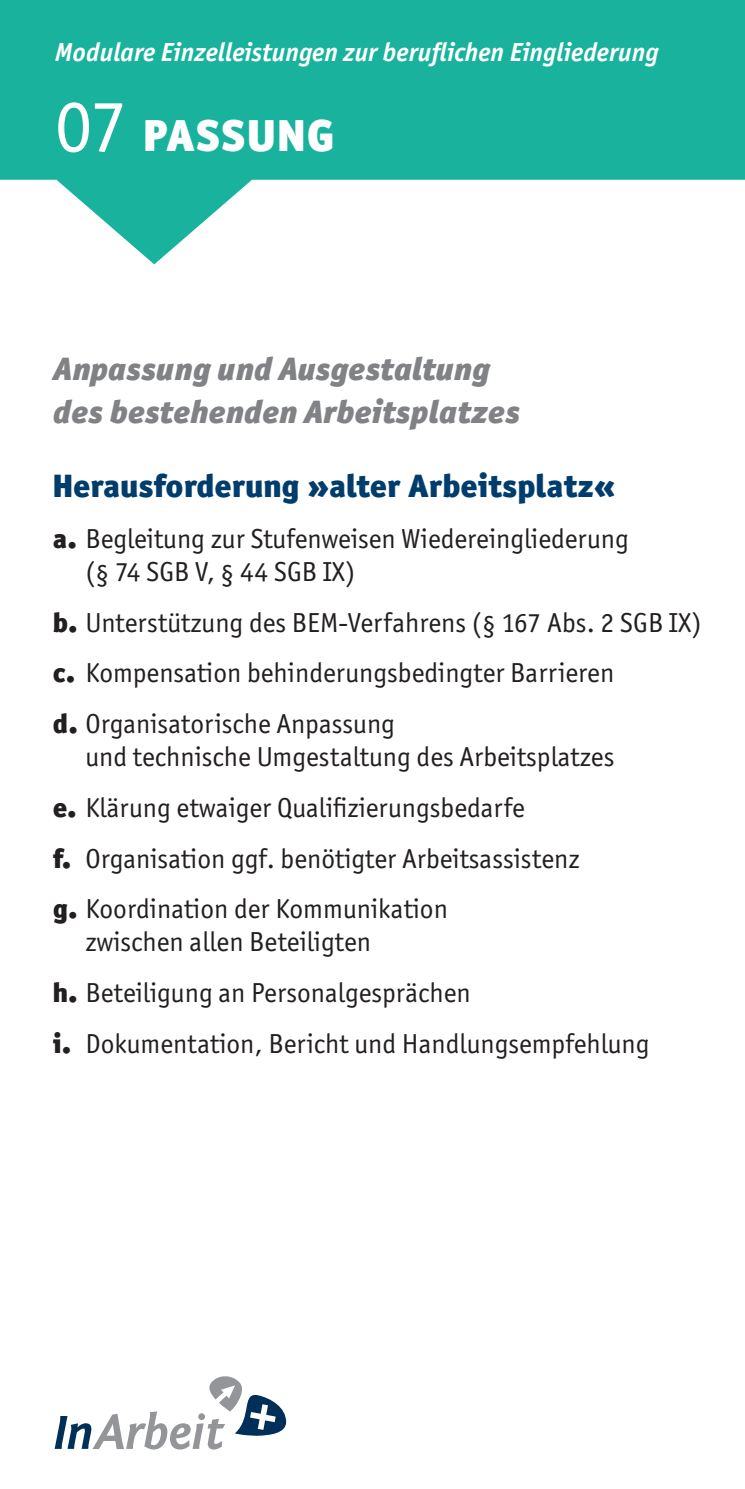
<style>
.page{position:relative;width:745px;height:1489px;background:#fff}
.page>*{position:absolute;margin:0;border:0;box-sizing:border-box;transform-origin:0 0}
.t1{font:900 45px "Officina San ITC";letter-spacing:.025em;color:#fff}
.t2{font:italic 900 32.5px/42.5px "Officina San ITC";color:#808285}
.t3{font:900 32.5px "Officina San ITC";color:#003d6d}
.t4{font:27.5px/50.8px "Officina San ITC";color:#231f20}
.t5{font:italic 700 26.25px "Officina San ITC";color:#fff}
.s1{font-weight:400;font-size:74.5px}
.s2{font-weight:900}
</style>
<div class="page">
<svg style="left:0;top:0;width:744px;height:264px;fill:#19b39d"></svg>
<svg style="left:55px;top:1376px;width:231px;height:73px"></svg>
<p class="t5" style="left:55px;top:37px;width:605px">Modulare Einzelleistungen zur beruflichen Eingliederung</p>
<h1 class="t1" style="left:55px;top:106px;width:281px"><span class="s1">07</span> PASSUNG</h1>
<p class="t2" style="left:53px;top:347px;width:468px">Anpassung und Ausgestaltung des bestehenden Arbeitsplatzes</p>
<p class="t3" style="left:53px;top:464px;width:564px">Herausforderung »alter Arbeitsplatz«</p>
<p class="t4" style="left:85px;top:522px;width:544px;line-height:33px;text-indent:-33px"><span class="s2">a.</span> Begleitung zur Stufenweisen Wiedereingliederung (§ 74 SGB V, § 44 SGB IX)</p>
<p class="t4" style="left:53px;top:597px;width:649px"><span class="s2">b.</span> Unterstützung des BEM-Verfahrens (§ 167 Abs. 2 SGB IX) <span class="s2">c.</span> Kompensation behinderungsbedingter Barrieren<br><span class="s2">d.</span> Organisatorische Anpassung</p>
<p class="t4" style="left:53px;top:731px;width:562px;text-indent:33px">und technische Umgestaltung des Arbeitsplatzes <span class="s2">e.</span> Klärung etwaiger Qualifizierungsbedarfe<br><span class="s2">f.</span> Organisation ggf. benötigter Arbeitsassistenz<br><span class="s2">g.</span> Koordination der Kommunikation</p>
<p class="t4" style="left:53px;top:916px;width:598px;text-indent:33px">zwischen allen Beteiligten<br><span class="s2">h.</span> Beteiligung an Personalgesprächen<br><span class="s2">i.</span> Dokumentation, Bericht und Handlungsempfehlung</p>
</div>
